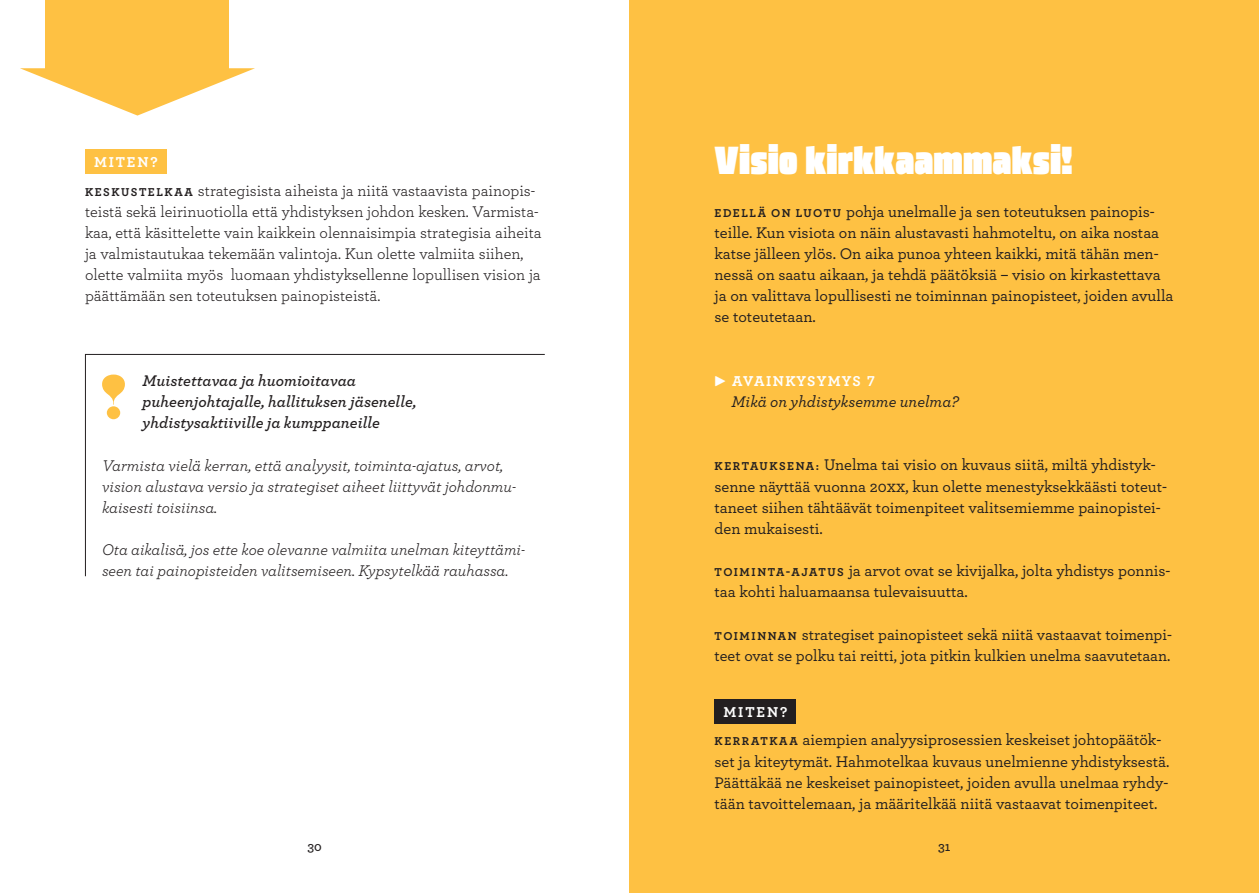
<style>
.page{position:relative;width:1259px;height:893px;background:#fff}
.page>*{position:absolute;margin:0;border:0;box-sizing:border-box;transform-origin:0 0}
.t1{font:39px "Bumper";letter-spacing:.02em;color:#fff}
.t2{font:500 16.2px/21.1px "Archer";color:#231f20}
.t3{font:16.2px/21.1px "Archer";color:#231f20}
.t4{font:italic 16.2px/21.1px "Archer";color:#231f20}
.t5{font:italic 600 16.2px/21.1px "Archer";color:#231f20}
.t6{font:italic 500 16.2px "Archer";color:#231f20}
.t7{font:700 15px "Archer";letter-spacing:.1em;color:#fff}
.t8{font:600 13.5px "Archer";color:#231f20}
.s1{font-weight:700;font-size:12px}
.s2{font-family:"Katarine Expert";font-size:13.5px}
</style>
<div class="page">
<div style="left:629px;top:0;width:630px;height:893px;background:#fec143"></div>
<svg style="left:20px;top:68px;width:235px;height:48px"></svg>
<div style="left:45px;top:0;width:184px;height:72px;background:#fec143"></div>
<div style="left:85px;top:149px;width:81px;height:25px;background:#fec143"></div>
<div style="left:714px;top:699px;width:82px;height:25px;background:#231f20"></div>
<svg style="left:85px;top:354px;width:460px;height:223px"></svg>
<p class="t7" style="left:94px;top:150px;width:65px">MITEN?</p>
<p class="t3" style="left:85px;top:179px;width:458px"><span class="s1">KESK UST E LK A A</span> strategisista aiheista ja niitä vastaavista painopis&shy;teistä sekä leirinuotiolla että yhdistyksen johdon kesken. Varmista&shy;kaa, että käsittelette vain kaikkein olennaisimpia strategisia aiheita ja valmistautukaa tekemään valintoja. Kun olette valmiita siihen, olette valmiita myös luomaan yhdistyksellenne lopullisen vision ja päättämään sen toteutuksen painopisteistä.</p>
<p class="t5" style="left:143px;top:369px;width:275px">Muistettavaa ja huomioitavaa puheenjohtajalle, hallituksen jäsenelle, yhdistysaktiiville ja kumppaneille</p>
<p class="t4" style="left:102px;top:454px;width:415px">Varmista vielä kerran, että analyysit, toiminta-ajatus, arvot, vision alustava versio ja strategiset aiheet liittyvät johdonmu&shy;kaisesti toisiinsa.</p>
<p class="t4" style="left:102px;top:538px;width:424px">Ota aikalisä, jos ette koe olevanne valmiita unelman kiteyttämi&shy;seen tai painopisteiden valitsemiseen. Kypsytelkää rauhassa.</p>
<h1 class="t1" style="left:714px;top:139px;width:359px">Visio kirkkaammaksi!</h1>
<p class="t2" style="left:714px;top:200px;width:460px"><span class="s1">E DELLÄ ON LUOT U</span> pohja unelmalle ja sen toteutuksen painopis&shy;teille. Kun visiota on näin alustavasti hahmoteltu, on aika nostaa katse jälleen ylös. On aika punoa yhteen kaikki, mitä tähän men&shy;nessä on saatu aikaan, ja tehdä päätöksiä – visio on kirkastettava ja on valittava lopullisesti ne toiminnan painopisteet, joiden avulla se toteutetaan.</p>
<p class="t7" style="left:714px;top:369px;width:162px"><span class="s2">c</span> AVAINKYSYMYS 7</p>
<p class="t6" style="left:731px;top:390px;width:229px">Mikä on yhdistyksemme unelma?</p>
<p class="t2" style="left:714px;top:454px;width:454px"><span class="s1">KERTAUK SENA:</span> Unelma tai visio on kuvaus siitä, miltä yhdistyk&shy;senne näyttää vuonna 20xx, kun olette menestyksekkäästi toteut&shy;taneet siihen tähtäävät toimenpiteet valitsemiemme painopistei&shy;den mukaisesti.</p>
<p class="t2" style="left:714px;top:559px;width:457px"><span class="s1">TOIMINTA-AJAT U S</span> ja arvot ovat se kivijalka, jolta yhdistys ponnis&shy;taa kohti haluamaansa tulevaisuutta.</p>
<p class="t2" style="left:714px;top:623px;width:459px"><span class="s1">TOIMINNAN</span> strategiset painopisteet sekä niitä vastaavat toimenpi&shy;teet ovat se polku tai reitti, jota pitkin kulkien unelma saavutetaan.</p>
<p class="t7" style="left:723px;top:700px;width:65px">MITEN?</p>
<p class="t2" style="left:714px;top:729px;width:456px"><span class="s1">KERRATK A A</span> aiempien analyysiprosessien keskeiset johtopäätök&shy;set ja kiteytymät. Hahmotelkaa kuvaus unelmienne yhdistyksestä.<br>Päättäkää ne keskeiset painopisteet, joiden avulla unelmaa ryhdy&shy;tään tavoittelemaan, ja määritelkää niitä vastaavat toimenpiteet.</p>
<p class="t8" style="left:307px;top:836px;width:16px">30</p>
<p class="t8" style="left:938px;top:836px;width:14px">31</p>
</div>
